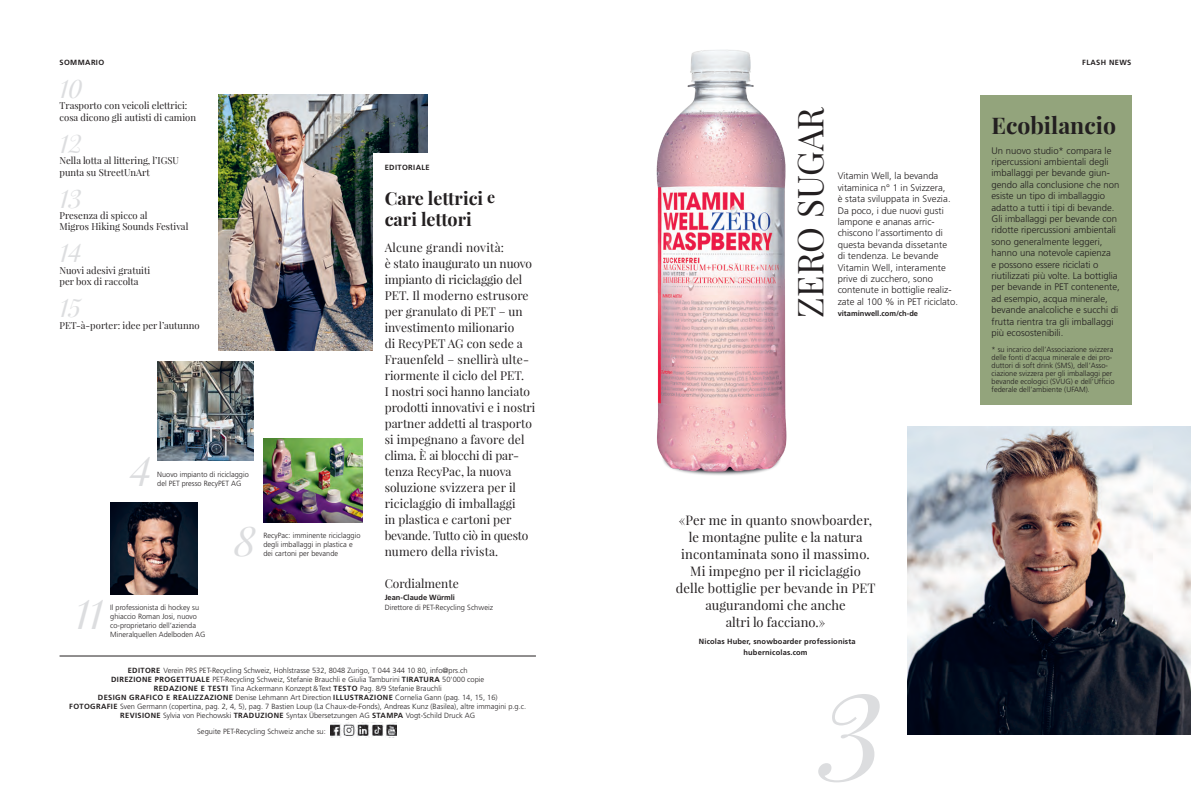
<style>
.page{position:relative;width:1191px;height:794px;background:#fff}
.page>*{position:absolute;margin:0;border:0;box-sizing:border-box;transform-origin:0 0}
.t1{font:italic 120px "Playfair Display";color:#dcdddf}
.t2{font:italic 40px "Playfair Display";color:#dcdddf}
.t3{font:35px "Playfair Display";color:#231f20}
.t4{font:italic 25px "Playfair Display";color:#dcdddf}
.t5{font:700 23px "Playfair Display";color:#231f20}
.t6{font:700 18px/21px "Playfair Display";color:#231f20}
.t7{font:13px/17px "Playfair Display";letter-spacing:.01em;color:#231f20;text-align:center}
.t8{font:12px/16px "Playfair Display";color:#231f20}
.t9{font:300 9.5px/11.4px "Frutiger LT Pro";color:#231f20}
.t10{font:9.5px/11.4px "Playfair Display";color:#231f20}
.t11{font:300 7.5px/9px "Frutiger LT Pro";color:#231f20}
.t12{font:700 7.5px/11.4px "Frutiger LT Pro";letter-spacing:.02em;color:#231f20;text-align:center}
.t13{font:700 7.5px "Frutiger LT Pro";color:#231f20}
.t14{font:700 7.5px "Frutiger LT Pro";letter-spacing:.05em;color:#231f20}
.s1{font-size:16px}
.s2{font-weight:700}
</style>
<div class="page">
<img style="left:218px;top:95px;width:210px;height:255px">
<div style="left:373px;top:153px;width:91px;height:244px;background:#fff"></div>
<hr style="left:60px;top:656px;width:476px;height:1px;background:#231f20">
<img style="left:330px;top:722px;width:67px;height:15px">
<img style="left:157px;top:361px;width:97px;height:100px">
<img style="left:907px;top:427px;width:284px;height:307px">
<img style="left:656px;top:50px;width:131px;height:425px">
<img style="left:110px;top:502px;width:87px;height:92px">
<div style="left:980px;top:96px;width:151px;height:309px;background:#93a47c"></div>
<img style="left:264px;top:438px;width:98px;height:85px">
<p class="t14" style="left:60px;top:58px;width:46px">SOMMARIO</p>
<p class="t14" style="left:1082px;top:58px;width:51px">FLASH NEWS</p>
<h3 class="t4" style="left:60px;top:72px;width:25px">10</h3>
<p class="t10" style="left:60px;top:100px;width:138px">Trasporto con veicoli elettrici: cosa dicono gli autisti di camion</p>
<h3 class="t4" style="left:60px;top:127px;width:24px">12</h3>
<p class="t10" style="left:60px;top:155px;width:121px">Nella lotta al littering, l’IGSU punta su StreetUnArt</p>
<h3 class="t4" style="left:60px;top:181px;width:24px">13</h3>
<p class="t10" style="left:60px;top:210px;width:130px">Presenza di spicco al<br>Migros Hiking Sounds Festival</p>
<h3 class="t4" style="left:60px;top:236px;width:24px">14</h3>
<p class="t10" style="left:60px;top:264px;width:92px">Nuovi adesivi gratuiti per box di raccolta</p>
<h3 class="t4" style="left:60px;top:291px;width:23px">15</h3>
<p class="t10" style="left:60px;top:319px;width:142px">PET-à-porter: idee per l’autunno</p>
<h3 class="t3" style="left:788px;top:317px;width:213px;rotate:-90deg">ZERO SUGAR</h3>
<h3 class="t5" style="left:991px;top:111px;width:126px">Ecobilancio</h3>
<p class="t9" style="left:991px;top:145px;width:130px">Un nuovo studio* compara le ripercussioni ambientali degli imballaggi per bevande giun&shy;gendo alla conclusione che non esiste un tipo di imballaggio adatto a tutti i tipi di bevande.<br>Gli imballaggi per bevande con ridotte ripercussioni ambientali sono generalmente leggeri, hanno una notevole capienza<br>e possono essere riciclati o riutilizzati più volte. La bottiglia per bevande in PET contenente, ad esempio, acqua minerale, bevande analcoliche e succhi di frutta rientra tra gli imballaggi più ecosostenibili.</p>
<p class="t11" style="left:991px;top:345px;width:124px;line-height:8px">* su incarico dell’Associazione svizzera delle fonti d’acqua minerale e dei pro&shy;duttori di soft drink (SMS), dell’Asso&shy;ciazione svizzera per gli imballaggi per bevande ecologici (SVUG) e dell’Ufficio federale dell’ambiente (UFAM).</p>
<p class="t14" style="left:385px;top:163px;width:47px">EDITORIALE</p>
<p class="t9" style="left:837px;top:170px;width:122px">Vitamin Well, la bevanda vitaminica n° 1 in Svizzera,<br>è stata sviluppata in Svezia.<br>Da poco, i due nuovi gusti lampone e ananas arric&shy;chiscono l’assortimento di questa bevanda dissetante<br>di tendenza. Le bevande<br>Vitamin Well, interamente prive di zucchero, sono contenute in bottiglie realiz&shy;zate al 100 % in PET riciclato.</p>
<p class="t13" style="left:837px;top:309px;width:82px">vitaminwell.com/ch-de</p>
<h3 class="t6" style="left:385px;top:188px;width:112px">Care lettrici <span class="s1">e </span>cari lettori</h3>
<p class="t8" style="left:385px;top:240px;width:152px">Alcune grandi novità:<br>è stato inaugurato un nuovo impianto di riciclaggio del<br>PET. Il moderno estrusore per granulato di PET – un investimento milionario<br>di RecyPET AG con sede a<br>Frauenfeld – snellirà ulte&shy;riormente il ciclo del PET.<br>I nostri soci hanno lanciato prodotti innovativi e i nostri partner addetti al trasporto si impegnano a favore del clima. È ai blocchi di par&shy;tenza RecyPac, la nuova soluzione svizzera per il riciclaggio di imballaggi<br>in plastica e cartoni per bevande. Tutto ciò in questo numero della rivista.</p>
<h3 class="t8" style="left:385px;top:576px;width:76px">Cordialmente</h3>
<p class="t13" style="left:385px;top:593px;width:72px">Jean-Claude Würmli</p>
<p class="t11" style="left:385px;top:603px;width:110px">Direttore di PET-Recycling Schweiz</p>
<h2 class="t2" style="left:130px;top:444px;width:23px">4</h2>
<p class="t11" style="left:157px;top:469px;width:93px">Nuovo impianto di riciclaggio del PET presso RecyPET AG</p>
<h3 class="t7" style="left:676px;top:511px;width:201px">«Per me in quanto snowboarder, le montagne pulite e la natura incontaminata sono il massimo.<br>Mi impegno per il riciclaggio delle bottiglie per bevande in PET augurandomi che anche<br>altri lo facciano.»</h3>
<p class="t12" style="left:699px;top:635px;width:158px">Nicolas Huber, snowboarder professionista hubernicolas.com</p>
<h2 class="t2" style="left:234px;top:514px;width:23px">8</h2>
<p class="t11" style="left:263px;top:531px;width:99px">RecyPac: imminente riciclaggio degli imballaggi in plastica e dei cartoni per bevande</p>
<h2 class="t2" style="left:75px;top:587px;width:29px">11</h2>
<p class="t11" style="left:110px;top:603px;width:97px">Il professionista di hockey su ghiaccio Roman Josi, nuovo co-proprietario dell’azienda<br>Mineralquellen Adelboden AG</p>
<p class="t11" style="left:69px;top:666px;width:458px;text-align:center"><span class="s2">EDITORE</span> Verein PRS PET-Recycling Schweiz, Hohlstrasse 532, 8048 Zurigo, T 044 344 10 80, info@prs.ch<br><span class="s2">DIREZIONE PROGETTUALE</span> PET-Recycling Schweiz, Stefanie Brauchli e Giulia Tamburini <span class="s2">TIRATURA</span> 50'000 copie<br><span class="s2">REDAZIONE E TESTI</span> Tina Ackermann Konzept&amp;Text <span class="s2">TESTO</span> Pag. 8/9 Stefanie Brauchli<br><span class="s2">DESIGN GRAFICO E REALIZZAZIONE</span> Denise Lehmann Art Direction <span class="s2">ILLUSTRAZIONE</span> Cornelia Gann (pag. 14, 15, 16)<br><span class="s2">FOTOGRAFIE</span> Sven Germann (copertina, pag. 2, 4, 5), pag. 7 Bastien Loup (La Chaux-de-Fonds), Andreas Kunz (Basilea), altre immagini p.g.c.<br><span class="s2">REVISIONE</span> Sylvia von Piechowski <span class="s2">TRADUZIONE</span> Syntax Übersetzungen AG <span class="s2">STAMPA</span> Vogt-Schild Druck AG</p>
<p class="t11" style="left:197px;top:727px;width:130px">Seguite PET-Recycling Schweiz anche su:</p>
<h1 class="t1" style="left:817px;top:655px;width:67px">3</h1>
</div>
